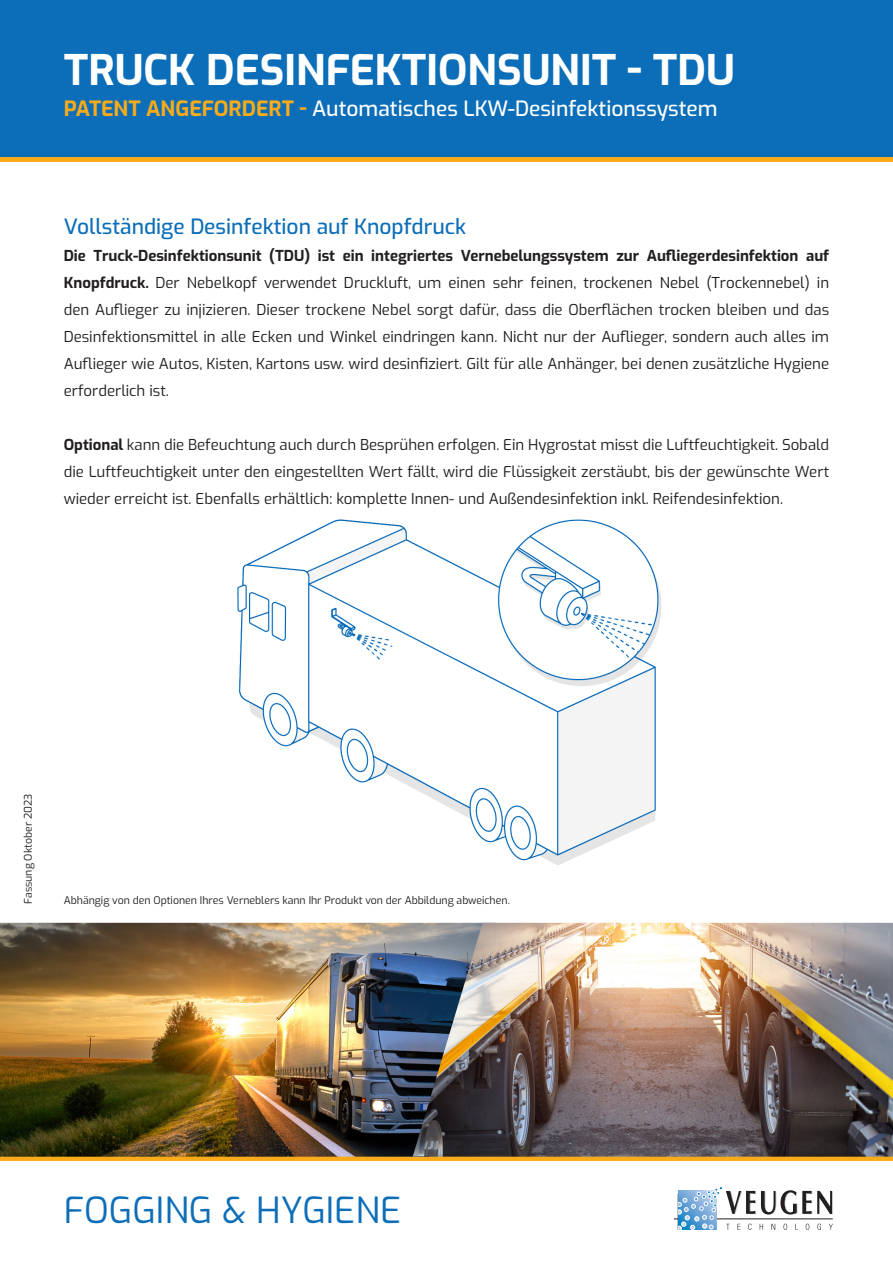
<style>
.page{position:relative;width:893px;height:1263px;background:#fff}
.page>*{position:absolute;margin:0;border:0;box-sizing:border-box;transform-origin:0 0}
.t1{font:700 42px "Exo";color:#fff}
.Folder_kop{font:36px "Exo";color:#0c6eb8}
.t2{font:500 21px "Exo";color:#fff}
.t3{font:500 21px "Exo";color:#0c6eb8}
.t4{font:15px/27px "Exo";color:#231f20;text-align:justify}
.t5{font:10.5px "Exo";color:#231f20}
.s1{font-weight:700;color:#faab1a}
.s2{font-weight:700}
</style>
<div class="page">
<div style="left:0;top:0;width:893px;height:157px;background:#0c6eb8"></div>
<div style="left:0;top:157px;width:893px;height:5px;background:#faab1a"></div>
<img style="left:237px;top:519px;width:424px;height:346px">
<hr style="left:0;top:1157px;width:893px;height:4px;background:#faab1a">
<img style="left:0;top:923px;width:413px;height:234px">
<img style="left:413px;top:923px;width:480px;height:234px">
<hr style="left:674px;top:1218px;width:159px;height:1px;background:#231f20">
<svg style="left:677px;top:1186px;width:156px;height:44px"></svg>
<p class="t1" style="left:64px;top:38px;width:673px">TRUCK DESINFEKTIONSUNIT - TDU</p>
<p class="t2" style="left:64px;top:93px;width:655px"><span class="s1">PATENT ANGEFORDERT -</span> Automatisches LKW-Desinfektionssystem</p>
<p class="t3" style="left:64px;top:210px;width:404px">Vollständige Desinfektion auf Knopfdruck</p>
<p class="t4" style="left:64px;top:241px;width:767px"><span class="s2">Die Truck-Desinfektionsunit (TDU) ist ein integriertes Vernebelungssystem zur Aufliegerdesinfektion auf Knopfdruck.</span> Der Nebelkopf verwendet Druckluft, um einen sehr feinen, trockenen Nebel (Trockennebel) in den Auflieger zu injizieren. Dieser trockene Nebel sorgt dafür, dass die Oberflächen trocken bleiben und das Desinfektionsmittel in alle Ecken und Winkel eindringen kann. Nicht nur der Auflieger, sondern auch alles im Auflieger wie Autos, Kisten, Kartons usw. wird desinfiziert. Gilt für alle Anhänger, bei denen zusätzliche Hygiene erforderlich ist.</p>
<p class="t4" style="left:64px;top:430px;width:767px"><span class="s2">Optional</span> kann die Befeuchtung auch durch Besprühen erfolgen. Ein Hygrostat misst die Luftfeuchtigkeit. Sobald die Luftfeuchtigkeit unter den eingestellten Wert fällt, wird die Flüssigkeit zerstäubt, bis der gewünschte Wert wieder erreicht ist. Ebenfalls erhältlich: komplette Innen- und Außendesinfektion inkl. Reifendesinfektion.</p>
<p class="t5" style="left:20px;top:904px;width:111px;rotate:-90deg">Fassung Oktober 2023</p>
<p class="t5" style="left:64px;top:892px;width:447px">Abhängig von den Optionen Ihres Verneblers kann Ihr Produkt von der Abbildung abweichen.</p>
<p class="Folder_kop" style="left:64px;top:1183px;width:339px">FOGGING &amp; HYGIENE</p>
</div>
